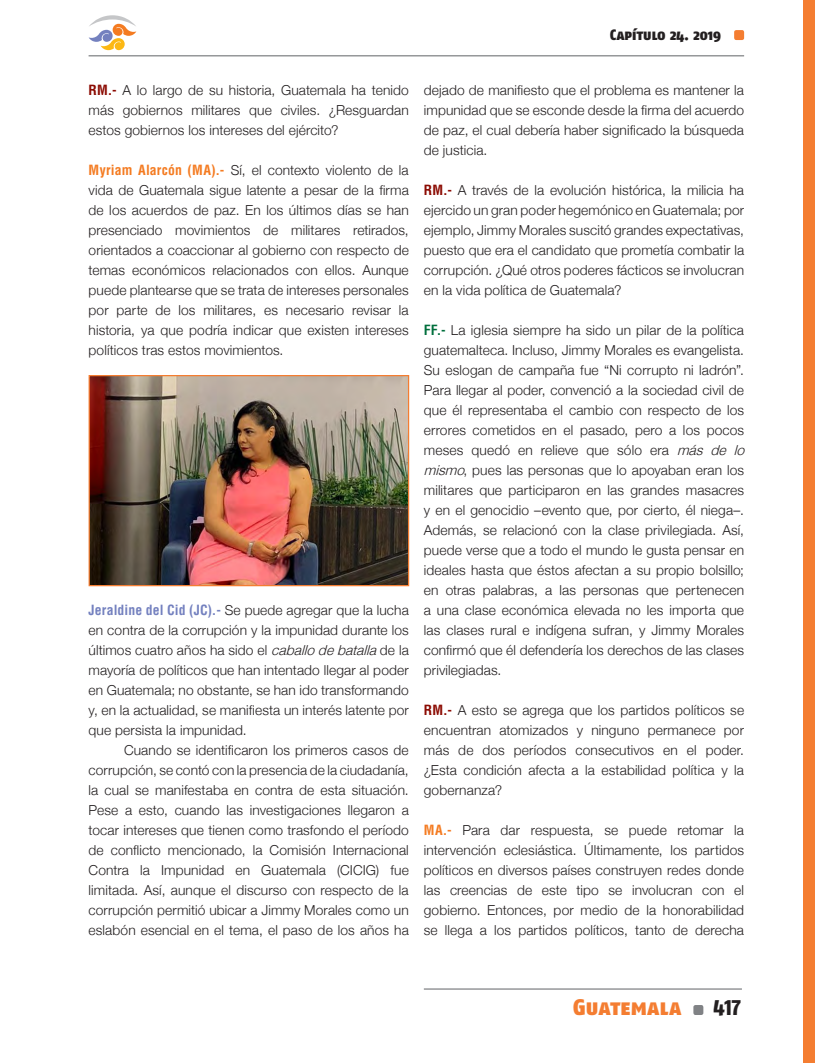
<style>
.page{position:relative;width:815px;height:1063px;background:#fff}
.page>*{position:absolute;margin:0;border:0;box-sizing:border-box;transform-origin:0 0}
.t1{font:22.5px "Fago Co Black Caps";letter-spacing:.005em;color:#f47d31}
.t2{font:800 22.5px "Fago Co Lf";color:#231f20}
.t3{font:15px "Fago Co Black Caps";color:#231f20}
.Paragraph_Style_2{font:300 13.75px/20px "Helvetica Neue";letter-spacing:.01em;color:#231f20;text-align:justify}
.s1{font-family:"Helvetica LT Std";font-weight:700;font-stretch:condensed;color:#8b0a02}
.s2{font-family:"Helvetica LT Std";font-weight:700;font-stretch:condensed;color:#f47b21}
.s3{font-family:"Helvetica LT Std";font-weight:700;font-stretch:condensed;color:#7481bf}
.s4{font-style:italic}
.s5{font-family:"Helvetica LT Std";font-weight:700;font-stretch:condensed;color:#006f3c}
</style>
<div class="page">
<hr style="left:89px;top:55px;width:655px;height:1px;background:#808285">
<hr style="left:424px;top:988px;width:318px;height:2px;background:#808285">
<div style="left:804px;top:0;width:11px;height:1063px;background:#f47d31"></div>
<svg style="left:89px;top:15px;width:47px;height:35px"></svg>
<div style="left:693px;top:1005px;width:10px;height:10px;background:#808285;border-radius:2px"></div>
<div style="left:734px;top:30px;width:10px;height:10px;background:#f47d31;border-radius:2px"></div>
<img style="left:91px;top:377px;width:316px;height:207px">
<div style="left:89px;top:375px;width:320px;height:211px;border:1px solid #f47d31"></div>
<p class="t3" style="left:610px;top:26px;width:113px">Capítulo 24. 2019</p>
<p class="Paragraph_Style_2" style="left:89px;top:80px;width:322px"><span class="s1">RM.-</span> A lo largo de su historia, Guatemala ha tenido más gobiernos militares que civiles. ¿Resguardan estos gobiernos los intereses del ejército?</p>
<p class="Paragraph_Style_2" style="left:89px;top:160px;width:322px"><span class="s2">Myriam Alarcón (MA).-</span> Sí, el contexto violento de la vida de Guatemala sigue latente a pesar de la firma de los acuerdos de paz. En los últimos días se han presenciado movimientos de militares retirados, orientados a coaccionar al gobierno con respecto de temas económicos relacionados con ellos. Aunque puede plantearse que se trata de intereses personales por parte de los militares, es necesario revisar la historia, ya que podría indicar que existen intereses políticos tras estos movimientos.</p>
<p class="Paragraph_Style_2" style="left:89px;top:600px;width:322px"><span class="s3">Jeraldine del Cid (JC).-</span> Se puede agregar que la lucha en contra de la corrupción y la impunidad durante los últimos cuatro años ha sido el <span class="s4">caballodebatalla</span>de la mayoría de políticos que han intentado llegar al poder en Guatemala; no obstante, se han ido transformando y, en la actualidad, se manifiesta un interés latente por que persista la impunidad.</p>
<p class="Paragraph_Style_2" style="left:89px;top:740px;width:322px;text-indent:35px">Cuando se identificaron los primeros casos de corrupción, se contó con la presencia de la ciudadanía, la cual se manifestaba en contra de esta situación.<br>Pese a esto, cuando las investigaciones llegaron a tocar intereses que tienen como trasfondo el período de conflicto mencionado, la Comisión Internacional Contra la Impunidad en Guatemala (CICIG) fue limitada. Así, aunque el discurso con respecto de la corrupción permitió ubicar a Jimmy Morales como un eslabón esencial en el tema, el paso de los años ha</p>
<p class="Paragraph_Style_2" style="left:424px;top:80px;width:322px">dejado de manifiesto que el problema es mantener la impunidad que se esconde desde la firma del acuerdo de paz, el cual debería haber significado la búsqueda de justicia.</p>
<p class="Paragraph_Style_2" style="left:424px;top:180px;width:322px"><span class="s1">RM.-</span> A través de la evolución histórica, la milicia ha ejercido un gran poder hegemónico en Guatemala; por ejemplo, Jimmy Morales suscitó grandes expectativas, puesto que era el candidato que prometía combatir la corrupción. ¿Qué otros poderes fácticos se involucran en la vida política de Guatemala?</p>
<p class="Paragraph_Style_2" style="left:424px;top:320px;width:326px;text-align:left"><span class="s5">FF.-</span> La iglesia siempre ha sido un pilar de la política guatemalteca. Incluso, Jimmy Morales es evangelista.<br>Su eslogan de campaña fue “Ni corrupto ni ladrón”.<br>Para llegar al poder, convenció a la sociedad civil de que él representaba el cambio con respecto de los errores cometidos en el pasado, pero a los pocos meses quedó en relieve que sólo era <span class="s4">más de lo mismo</span>, pues las personas que lo apoyaban eran los militares que participaron en las grandes masacres y en el genocidio –evento que, por cierto, él niega–.<br>Además, se relacionó con la clase privilegiada. Así, puede verse que a todo el mundo le gusta pensar en ideales hasta que éstos afectan a su propio bolsillo; en otras palabras, a las personas que pertenecen a una clase económica elevada no les importa que las clases rural e indígena sufran, y Jimmy Morales confirmó que él defendería los derechos de las clases privilegiadas.</p>
<p class="Paragraph_Style_2" style="left:424px;top:700px;width:322px"><span class="s1">RM.-</span> A esto se agrega que los partidos políticos se encuentran atomizados y ninguno permanece por más de dos períodos consecutivos en el poder. ¿Esta condición afecta a la estabilidad política y la gobernanza?</p>
<p class="Paragraph_Style_2" style="left:424px;top:820px;width:322px"><span class="s2">MA.-</span> Para dar respuesta, se puede retomar la intervención eclesiástica. Últimamente, los partidos políticos en diversos países construyen redes donde las creencias de este tipo se involucran con el gobierno. Entonces, por medio de la honorabilidad se llega a los partidos políticos, tanto de derecha</p>
<h1 class="t1" style="left:573px;top:994px;width:110px">Guatemala</h1>
<h1 class="t2" style="left:714px;top:994px;width:29px">417</h1>
</div>
